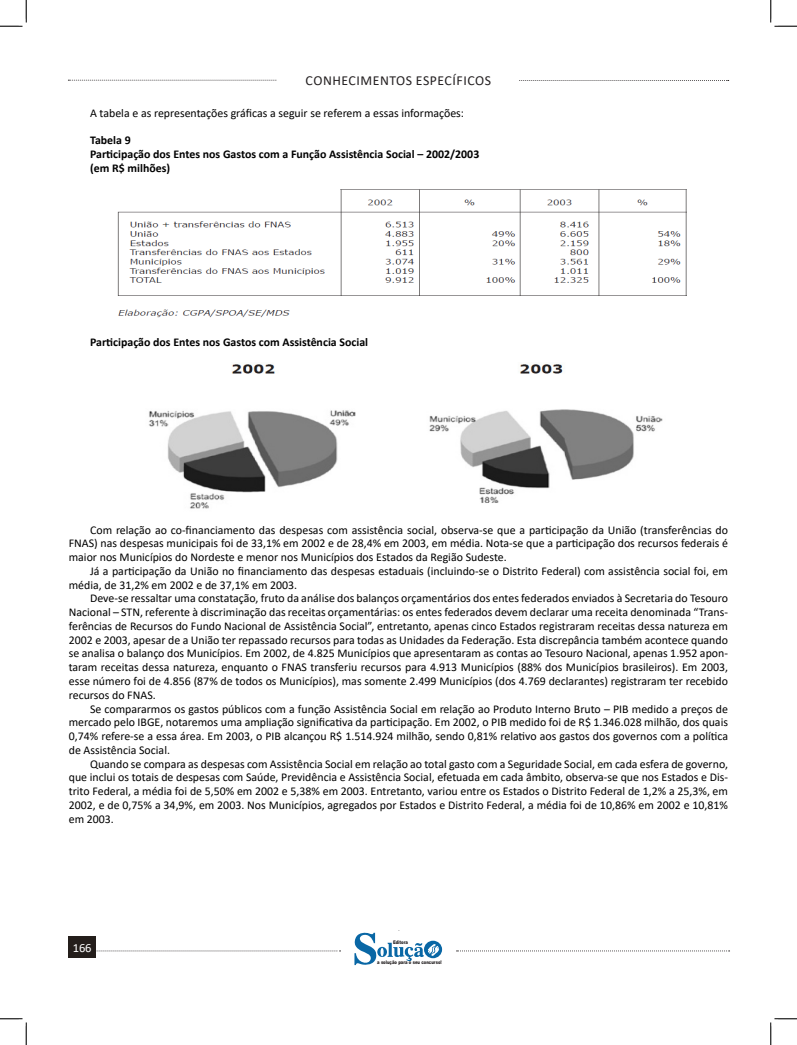
<style>
.page{position:relative;width:797px;height:1045px;background:#fff}
.page>*{position:absolute;margin:0;border:0;box-sizing:border-box;transform-origin:0 0}
.t1{font:13.75px "Calibri";letter-spacing:.04em;color:#231f20}
.t2{font:12.5px "Calibri";letter-spacing:-.02em;color:#fff}
.t3{font:11.88px/13.8px "Calibri";color:#000;text-align:justify}
.t4{font:700 11.88px "Calibri";color:#000}
.t5{font:900 5px "Arial";color:#231f20;scale:.76 1}
</style>
<div class="page">
<svg style="left:96px;top:950px;width:244px;height:1px"></svg>
<svg style="left:68px;top:80px;width:209px;height:1px"></svg>
<svg style="left:519px;top:80px;width:209px;height:1px"></svg>
<svg style="left:456px;top:950px;width:273px;height:1px"></svg>
<div style="left:68px;top:936px;width:28px;height:22px;background:#241e1b"></div>
<svg style="left:354px;top:930px;width:88px;height:35px"></svg>
<img style="left:117px;top:189px;width:570px;height:129px">
<img style="left:149px;top:364px;width:514px;height:145px">
<svg style="left:0;top:0;width:27px;height:27px"></svg>
<svg style="left:0;top:1018px;width:27px;height:27px"></svg>
<svg style="left:770px;top:0;width:27px;height:27px"></svg>
<svg style="left:770px;top:1018px;width:27px;height:27px"></svg>
<p class="t1" style="left:305px;top:71px;width:187px">CONHECIMENTOS ESPECÍFICOS</p>
<p class="t3" style="left:90px;top:106px;width:375px">A tabela e as representações gráficas a seguir se referem a essas informações:</p>
<p class="t4" style="left:90px;top:132px;width:42px">Tabela 9</p>
<p class="t4" style="left:90px;top:146px;width:391px">Participação dos Entes nos Gastos com a Função Assistência Social – 2002/2003</p>
<p class="t4" style="left:90px;top:159px;width:82px">(em R$ milhões)</p>
<p class="t4" style="left:90px;top:334px;width:279px">Participação dos Entes nos Gastos com Assistência Social</p>
<p class="t3" style="left:69px;top:522px;width:660px;text-indent:21px">Com relação ao co-financiamento das despesas com assistência social, observa-se que a participação da União (transferências do FNAS) nas despesas municipais foi de 33,1% em 2002 e de 28,4% em 2003, em média. Nota-se que a participação dos recursos federais é maior nos Municípios do Nordeste e menor nos Municípios dos Estados da Região Sudeste.</p>
<p class="t3" style="left:69px;top:564px;width:660px;text-indent:21px">Já a participação da União no financiamento das despesas estaduais (incluindo-se o Distrito Federal) com assistência social foi, em média, de 31,2% em 2002 e de 37,1% em 2003.</p>
<p class="t3" style="left:69px;top:591px;width:660px;text-indent:21px">Deve-se ressaltar uma constatação, fruto da análise dos balanços orçamentários dos entes federados enviados à Secretaria do Tesouro Nacional – STN, referente à discriminação das receitas orçamentárias: os entes federados devem declarar uma receita denominada “Trans&shy;ferências de Recursos do Fundo Nacional de Assistência Social”, entretanto, apenas cinco Estados registraram receitas dessa natureza em 2002 e 2003, apesar de a União ter repassado recursos para todas as Unidades da Federação. Esta discrepância também acontece quando se analisa o balanço dos Municípios. Em 2002, de 4.825 Municípios que apresentaram as contas ao Tesouro Nacional, apenas 1.952 apon&shy;taram receitas dessa natureza, enquanto o FNAS transferiu recursos para 4.913 Municípios (88% dos Municípios brasileiros). Em 2003, esse número foi de 4.856 (87% de todos os Municípios), mas somente 2.499 Municípios (dos 4.769 declarantes) registraram ter recebido recursos do FNAS.</p>
<p class="t3" style="left:69px;top:701px;width:660px;text-indent:21px">Se compararmos os gastos públicos com a função Assistência Social em relação ao Produto Interno Bruto – PIB medido a preços de mercado pelo IBGE, notaremos uma ampliação significativa da participação. Em 2002, o PIB medido foi de R$ 1.346.028 milhão, dos quais 0,74% refere-se a essa área. Em 2003, o PIB alcançou R$ 1.514.924 milhão, sendo 0,81% relativo aos gastos dos governos com a política de Assistência Social.</p>
<p class="t3" style="left:69px;top:756px;width:660px;text-indent:21px">Quando se compara as despesas com Assistência Social em relação ao total gasto com a Seguridade Social, em cada esfera de governo, que inclui os totais de despesas com Saúde, Previdência e Assistência Social, efetuada em cada âmbito, observa-se que nos Estados e Dis&shy;trito Federal, a média foi de 5,50% em 2002 e 5,38% em 2003. Entretanto, variou entre os Estados o Distrito Federal de 1,2% a 25,3%, em 2002, e de 0,75% a 34,9%, em 2003. Nos Municípios, agregados por Estados e Distrito Federal, a média foi de 10,86% em 2002 e 10,81% em 2003.</p>
<p class="t2" style="left:73px;top:939px;width:20px">166</p>
<p class="t2" style="left:70px;top:942px;width:20px">166</p>
<p class="t5" style="left:393px;top:939px;width:21px">Editora</p>
<p class="t5" style="left:377px;top:959px;width:86px">a solução para o seu concurso!</p>
</div>
